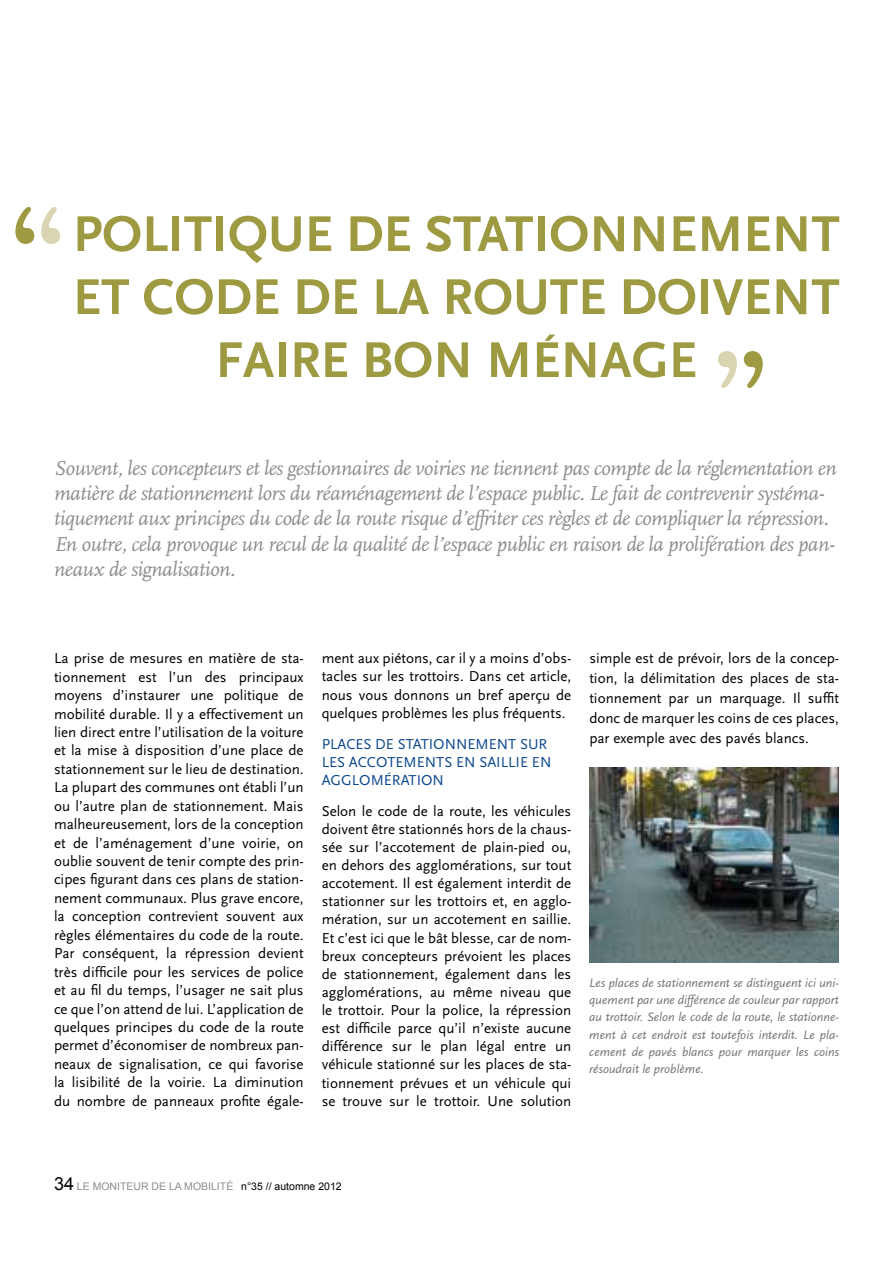
<style>
.page{position:relative;width:893px;height:1263px;background:#fff}
.page>*{position:absolute;margin:0;border:0;box-sizing:border-box;transform-origin:0 0}
.t1{font:126px "American Typewriter";color:#9e9a41}
.t2{font:126px "American Typewriter";color:#d9d5b2}
.t3{font:700 52.5px "Scala Sans";letter-spacing:.16em;color:#9e9a41}
.t4{font:700 52.5px "Scala Sans";letter-spacing:.115em;color:#9e9a41}
.t5{font:700 52.5px "Scala Sans";color:#9e9a41}
.t6{font:italic 21px/25.2px "Scala Serif";letter-spacing:-.02em;color:#8b8c8f}
.t7{font:15px/18.5px "Scala Sans";color:#000;text-align:justify}
.t8{font:15px/18.1px "Scala Sans";letter-spacing:.23em;color:#0b488e}
.t9{font:italic 12.75px/17.2px "Scala Sans";color:#737477;text-align:justify}
.t10{font:10.5px "Arial";color:#8b8c8f}
.t11{font:10.5px "Arial";color:#000}
.s1{color:#d9d5b2}
.s2{color:#9e9a41}
.s3{font-size:18px;color:#000}
</style>
<div class="page">
<img style="left:590px;top:767px;width:249px;height:195px">
<h1 class="t1" style="left:9px;top:157px;width:59px">‘<span class="s1">‘</span></h1>
<h2 class="t3" style="left:73px;top:206px;width:630px">POLITIQUE DE STATIONNEME</h2>
<h2 class="t5" style="left:772px;top:206px;width:58px">NT</h2>
<h2 class="t4" style="left:73px;top:269px;width:756px">ET CODE DE LA ROUTE DOIVE NT</h2>
<h2 class="t5" style="left:216px;top:332px;width:476px">FAIRE BON MÉNAGE</h2>
<h1 class="t2" style="left:770px;top:438px;width:59px;rotate:-180deg">‘<span class="s2">‘</span></h1>
<p class="t6" style="left:54px;top:456px;width:784px">Souvent, les concepteurs et les gestionnaires de voiries ne tiennent pas compte de la réglementation en matière de stationnement lors du réaménagement de l’espace public. Le fait de contrevenir systéma&shy;tiquement aux principes du code de la route risque d’effriter ces règles et de compliquer la répression.<br>En outre, cela provoque un recul de la qualité de l’espace public en raison de la prolifération des pan&shy;neaux de signalisation.</p>
<p class="t7" style="left:54px;top:649px;width:251px">La prise de mesures en matière de sta&shy;tionnement est l’un des principaux moyens d’instaurer une politique de mobilité durable. I l y a effectivement un lien direct entre l’utilisation de la voiture et la mise à disposition d’une place de stationnement sur le lieu de destination.<br>La plupart des communes ont établi l’un ou l’autre plan de stationnement. Mais malheureusement, lors de la conception et de l’aménagement d’une voirie, on oublie souvent de tenir compte des prin&shy;cipes figurant dans ces plans de station&shy;nement communaux. Plus grave encore, la conception contrevient souvent aux règles élémentaires du code de la route.<br>Par conséquent, la répression devient très difficile pour les services de police et au fil du temps, l’usager ne sait plus ce que l’on attend de lui. L’application de quelques principes du code de la route permet d’économiser de nombreux pan&shy;neaux de signalisation, ce qui favorise la lisibilité de la voirie. La diminution du nombre de panneaux profite égale-</p>
<p class="t7" style="left:322px;top:650px;width:251px">ment aux piétons, car il y a moins d’obs&shy;tacles sur les trottoirs. Dans cet article, nous vous donnons un bref aperçu de quelques problèmes les plus fréquents.</p>
<p class="t8" style="left:322px;top:735px;width:231px">Places de stationnem ent sur les accotem ents en saillie en agglom ération</p>
<p class="t7" style="left:322px;top:802px;width:251px">Selon le code de la route, les véhicules doivent être stationnés hors de la chaus&shy;sée sur l’accotement de plain-pied ou, en dehors des agglomérations, sur tout accotement. I l est également interdit de stationner sur les trottoirs et, en agglo&shy;mération, sur un accotement en saillie.<br>Et c’est ici que le bât blesse, car de nom&shy;breux concepteurs prévoient les places de stationnement, également dans les agglomérations, au même niveau que le trottoir. Pour la police, la répression est difficile parce qu’il n’existe aucune différence sur le plan légal entre un véhicule stationné sur les places de sta&shy;tionnement prévues et un véhicule qui se trouve sur le trottoir. Une solution</p>
<p class="t7" style="left:589px;top:649px;width:251px;line-height:20px">simple est de prévoir, lors de la concep&shy;tion, la délimitation des places de sta&shy;tionnement par un marquage. I l suffit donc de marquer les coins de ces places, par exemple avec des pavés blancs.</p>
<p class="t9" style="left:589px;top:974px;width:251px">Les places de stationnement se distinguent ici uni&shy;quement par une différence de couleur par rapport au trottoir. Selon le code de la route, le stationne&shy;ment à cet endroit est toutefois interdit. Le pla&shy;cement de pavés blancs pour marquer les coins résoudrait le problème.</p>
<p class="t10" style="left:54px;top:1179px;width:174px"><span class="s3">34</span> LE MONITEUR DE LA MOBILITÉ</p>
<p class="t11" style="left:241px;top:1179px;width:102px">N°35 // AUTOMNE 2012</p>
</div>
